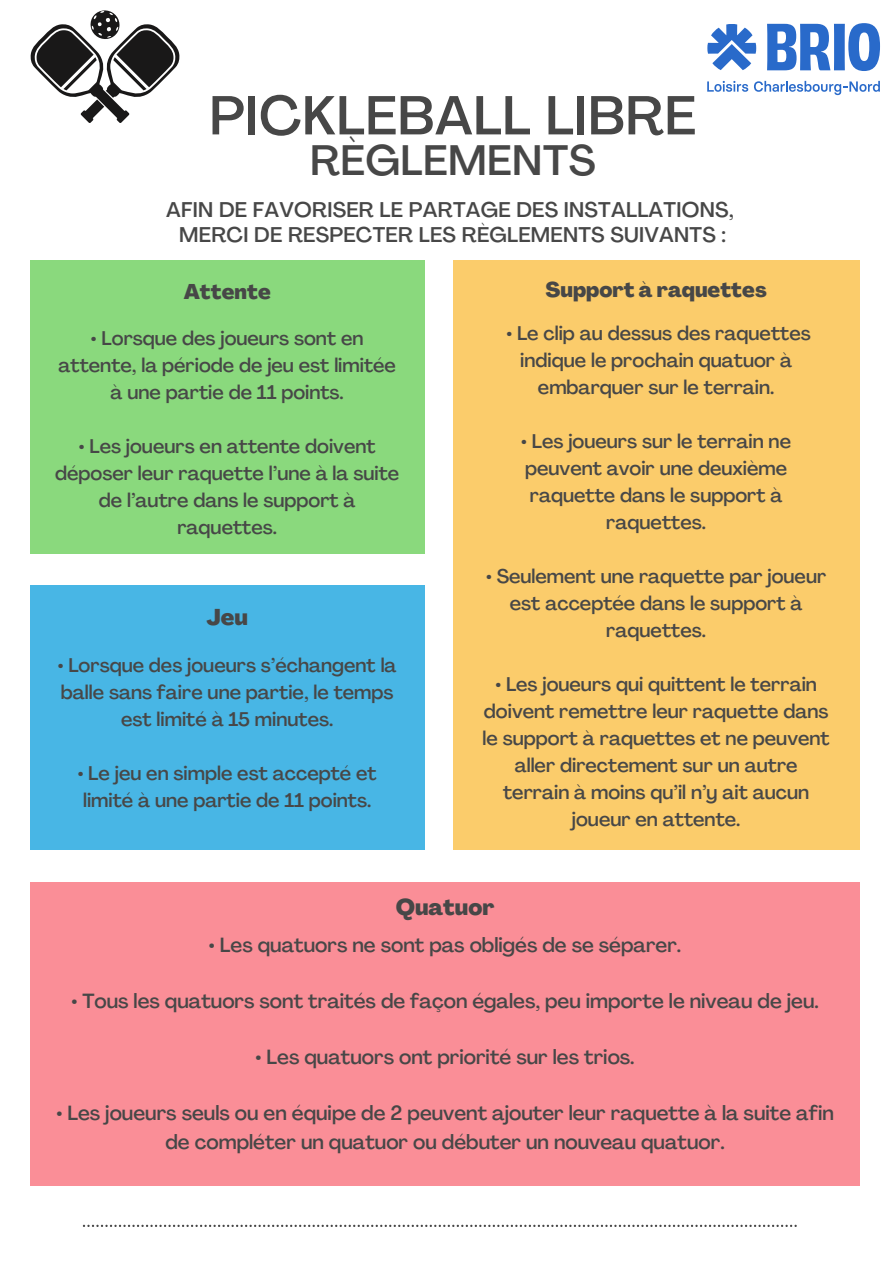
<style>
.page{position:relative;width:894px;height:1264px;background:#fff}
.page>*{position:absolute;margin:0;border:0;box-sizing:border-box;transform-origin:0 0}
.t1{font:500 54px "Agrandir";letter-spacing:.01em;color:#474747}
.t2{font:500 42px "Agrandir";letter-spacing:.01em;color:#474747}
.t3{font:800 22.5px "Agrandir";color:#474747}
.t4{font:500 21px/24.8px "Agrandir";letter-spacing:.015em;color:#474747;text-align:center}
.t5{font:800 21px "Agrandir";color:#474747}
.t6{font:500 20.25px/28.2px "Agrandir";color:#474747;text-align:center}
.t7{font:500 19.5px/27px "Agrandir";color:#474747;text-align:center}
</style>
<div class="page">
<div style="left:30px;top:260px;width:394px;height:293px;background:#8ad97d"></div>
<div style="left:452px;top:260px;width:407px;height:589px;background:#fbcc6b"></div>
<div style="left:30px;top:585px;width:394px;height:265px;background:#48b6e5"></div>
<svg style="left:83px;top:1224px;width:713px;height:2px"></svg>
<div style="left:30px;top:882px;width:829px;height:303px;background:#fa8e97"></div>
<svg style="left:707px;top:24px;width:49px;height:46px"></svg>
<svg style="left:767px;top:23px;width:112px;height:48px"></svg>
<svg style="left:707px;top:81px;width:172px;height:14px"></svg>
<svg style="left:30px;top:10px;width:150px;height:113px"></svg>
<p class="t1" style="left:209px;top:94px;width:488px">PICKLEBALL LIBRE</p>
<p class="t2" style="left:310px;top:143px;width:287px">RÈGLEMENTS</p>
<h1 class="t4" style="left:166px;top:200px;width:568px">AFIN DE FAVORISER LE PARTAGE DES INSTALLATIONS,<br>MERCI DE RESPECTER LES RÈGLEMENTS SUIVANTS :</h1>
<h2 class="t5" style="left:184px;top:283px;width:88px">Attente</h2>
<h3 class="t5" style="left:545px;top:281px;width:222px">Support à raquettes</h3>
<p class="t7" style="left:58px;top:327px;width:339px">• Lorsque des joueurs sont en attente, la période de jeu est limitée à une partie de 11 points.</p>
<h4 class="t7" style="left:55px;top:435px;width:345px">• Les joueurs en attente doivent déposer leur raquette l’une à la suite de l’autre dans le support à raquettes.</h4>
<h4 class="t3" style="left:206px;top:608px;width:43px">Jeu</h4>
<p class="t7" style="left:58px;top:653px;width:340px">• Lorsque des joueurs s’échangent la balle sans faire une partie, le temps est limité à 15 minutes.</p>
<p class="t7" style="left:78px;top:761px;width:300px;text-align:left">• Le jeu en simple est accepté et limité à une partie de 11 points.</p>
<p class="t7" style="left:506px;top:321px;width:306px">• Le clip au dessus des raquettes indique le prochain quatuor à embarquer sur le terrain.</p>
<p class="t7" style="left:521px;top:429px;width:271px">• Les joueurs sur le terrain ne peuvent avoir une deuxième raquette dans le support à raquettes.</p>
<h4 class="t7" style="left:486px;top:564px;width:341px">• Seulement une raquette par joueur est acceptée dans le support à raquettes.</h4>
<p class="t7" style="left:482px;top:672px;width:348px">• Les joueurs qui quittent le terrain doivent remettre leur raquette dans le support à raquettes et ne peuvent aller directement sur un autre terrain à moins qu’il n’y ait aucun joueur en attente.</p>
<p class="t3" style="left:395px;top:898px;width:100px">Quatuor</p>
<p class="t6" style="left:209px;top:932px;width:474px">• Les quatuors ne sont pas obligés de se séparer.</p>
<h4 class="t6" style="left:71px;top:988px;width:748px">• Tous les quatuors sont traités de façon égales, peu importe le niveau de jeu.</h4>
<p class="t6" style="left:255px;top:1045px;width:380px">• Les quatuors ont priorité sur les trios.</p>
<p class="t6" style="left:56px;top:1101px;width:778px">• Les joueurs seuls ou en équipe de 2 peuvent ajouter leur raquette à la suite afin de compléter un quatuor ou débuter un nouveau quatuor.</p>
</div>
